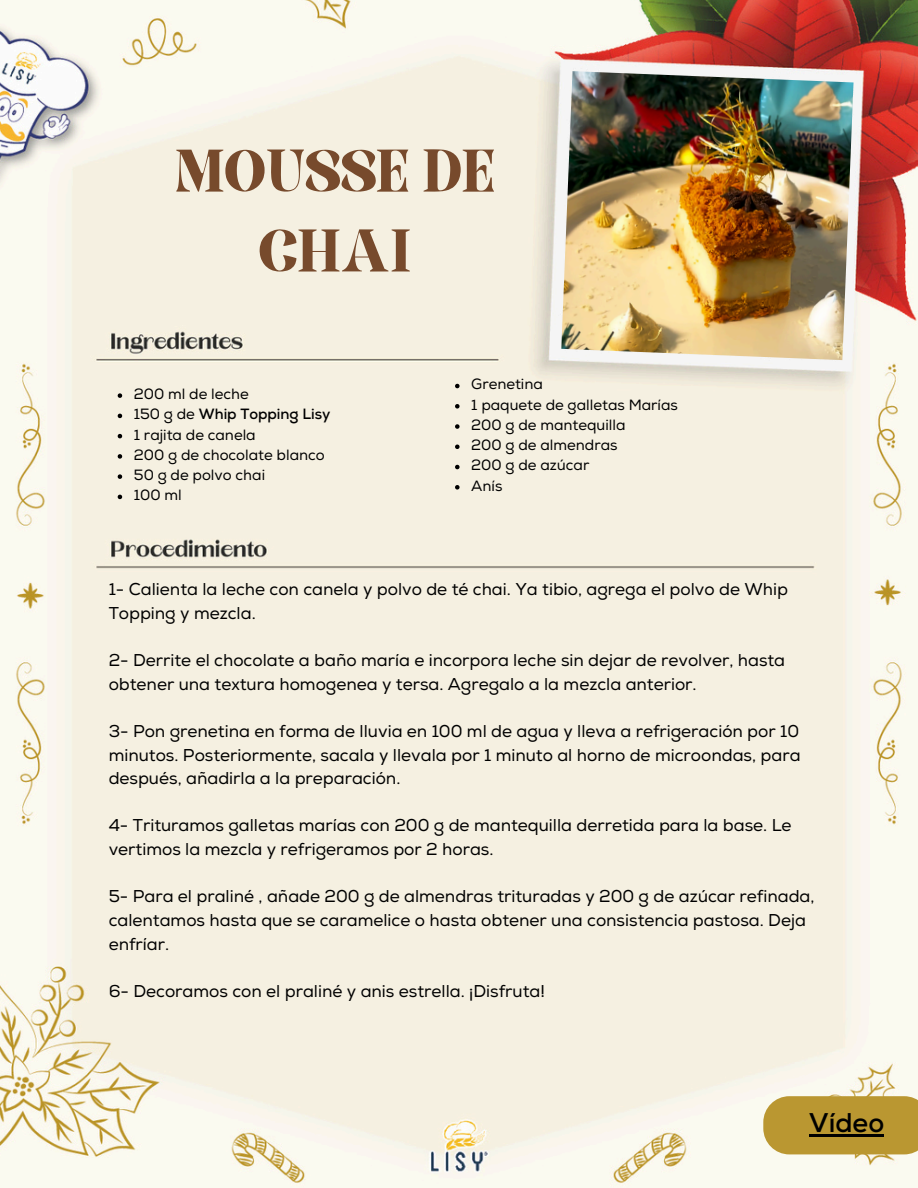
<style>
.page{position:relative;width:918px;height:1188px;background:#fff}
.page>*{position:absolute;margin:0;border:0;box-sizing:border-box;transform-origin:0 0}
.t1{font:57.75px/79.8px "Elika Gorica";color:#774a2c;text-align:center}
.t2{font:700 27px "Nexa";color:#000}
.t3{font:17.1px/23.7px "Nexa";color:#000}
.t4{font:14.85px "Nexa";color:#000}
.t5{font:700 14.85px "Nexa";color:#000}
.s1{font-weight:400}
</style>
<div class="page">
<img style="left:0;top:0;width:918px;height:1188px">
<div style="left:763px;top:1096px;width:155px;height:58px;background:#ba9731"></div>
<svg style="left:118px;top:393px;width:4px;height:5px"></svg>
<svg style="left:118px;top:414px;width:4px;height:4px"></svg>
<svg style="left:118px;top:434px;width:4px;height:4px"></svg>
<svg style="left:118px;top:454px;width:4px;height:5px"></svg>
<svg style="left:118px;top:474px;width:4px;height:5px"></svg>
<svg style="left:118px;top:495px;width:4px;height:4px"></svg>
<svg style="left:455px;top:384px;width:5px;height:4px"></svg>
<svg style="left:455px;top:404px;width:5px;height:5px"></svg>
<svg style="left:455px;top:424px;width:5px;height:5px"></svg>
<svg style="left:455px;top:445px;width:5px;height:4px"></svg>
<svg style="left:455px;top:465px;width:5px;height:4px"></svg>
<svg style="left:455px;top:485px;width:5px;height:5px"></svg>
<hr style="left:809px;top:1135px;width:75px;height:2px;background:#000">
<img style="left:561px;top:71px;width:293px;height:289px">
<h3 class="t1" style="left:175px;top:137px;width:321px">MOUSSE DE<br>CHAI</h3>
<h1 class="t4" style="left:134px;top:385px;width:116px">200 ml de leche</h1>
<p class="t5" style="left:134px;top:405px;width:198px"><span class="s1">150 g de</span> Whip Topping Lisy</p>
<p class="t4" style="left:134px;top:426px;width:123px">1 rajita de canela</p>
<p class="t4" style="left:134px;top:446px;width:192px">200 g de chocolate blanco</p>
<p class="t4" style="left:134px;top:466px;width:133px">50 g de polvo chai</p>
<p class="t4" style="left:134px;top:486px;width:49px">100 ml</p>
<p class="t4" style="left:471px;top:375px;width:73px">Grenetina</p>
<p class="t4" style="left:471px;top:396px;width:208px">1 paquete de galletas Marías</p>
<p class="t4" style="left:471px;top:416px;width:156px">200 g de mantequilla</p>
<p class="t4" style="left:471px;top:436px;width:148px">200 g de almendras</p>
<p class="t4" style="left:471px;top:456px;width:120px">200 g de azúcar</p>
<p class="t4" style="left:471px;top:477px;width:33px">Anís</p>
<p class="t3" style="left:109px;top:578px;width:681px">1- Calienta la leche con canela y polvo de té chai. Ya tibio, agrega el polvo de Whip<br>Topping y mezcla.</p>
<p class="t3" style="left:109px;top:649px;width:678px">2- Derrite el chocolate a baño maría e incorpora leche sin dejar de revolver, hasta obtener una textura homogenea y tersa. Agregalo a la mezcla anterior.</p>
<h3 class="t3" style="left:109px;top:720px;width:693px;text-align:justify">3- Pon grenetina en forma de lluvia en 100 ml de agua y lleva a refrigeración por 10 minutos. Posteriormente, sacala y llevala por 1 minuto al horno de microondas, para después, añadirla a la preparación.</h3>
<h3 class="t3" style="left:109px;top:814px;width:684px">4- Trituramos galletas marías con 200 g de mantequilla derretida para la base. Le vertimos la mezcla y refrigeramos por 2 horas.</h3>
<h3 class="t3" style="left:109px;top:885px;width:707px">5- Para el praliné , añade 200 g de almendras trituradas y 200 g de azúcar refinada, calentamos hasta que se caramelice o hasta obtener una consistencia pastosa. Deja enfríar.</h3>
<h3 class="t3" style="left:109px;top:980px;width:438px">6- Decoramos con el praliné y anis estrella. ¡Disfruta!</h3>
<h3 class="t2" style="left:809px;top:1107px;width:76px">Vídeo</h3>
</div>
